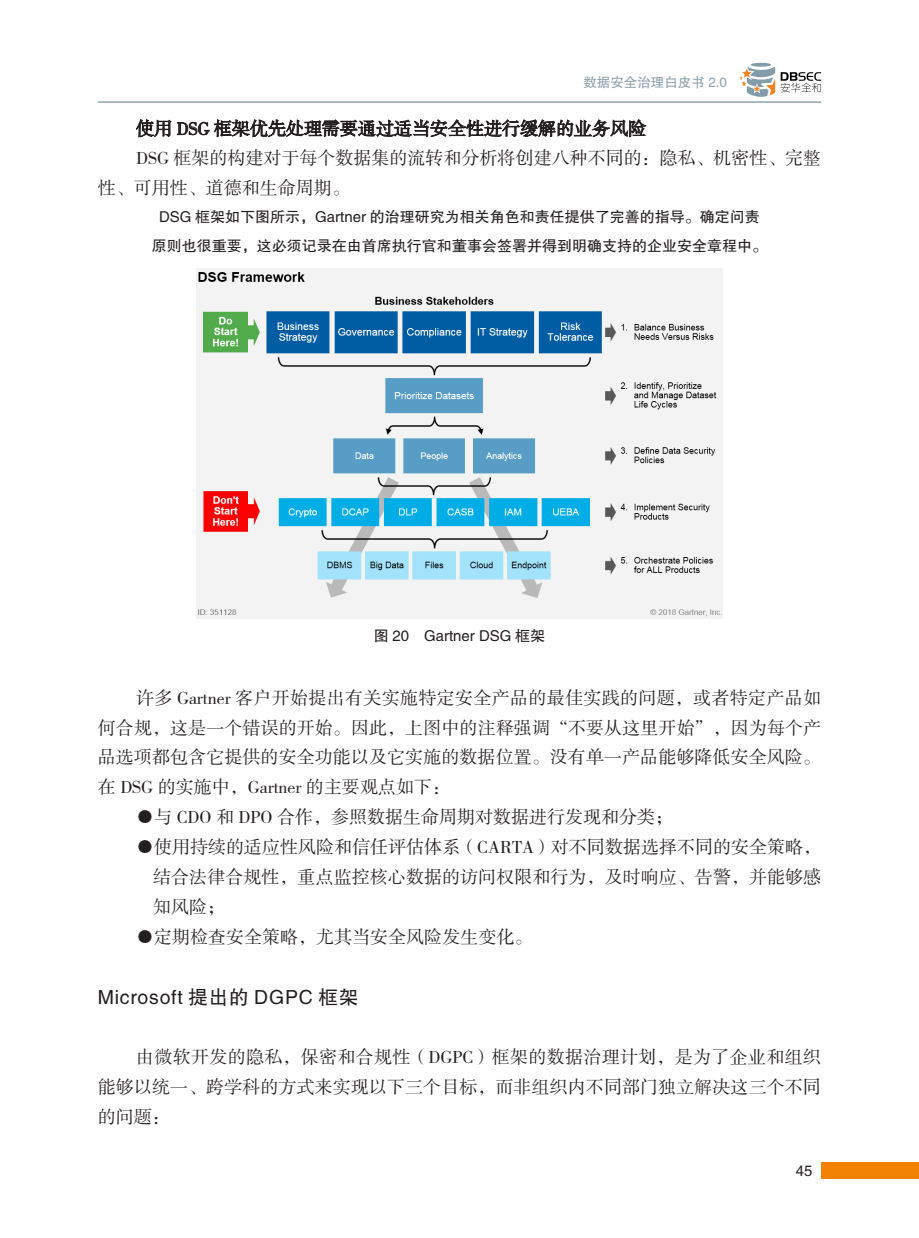
<style>
.page{position:relative;width:919px;height:1238px;background:#fff}
.page>*{position:absolute;margin:0;border:0;box-sizing:border-box;transform-origin:0 0}
.t1{font:19.5px "FZHTK GBK1 0";letter-spacing:.04em;color:#231f20}
.t2{font:18px/29.8px "FZSSK GBK1 0";color:#231f20;text-align:justify}
.t3{font:15px/29.8px "FZHTK GBK1 0";color:#231f20;text-align:center}
.t4{font:13.5px "FZHTK GBK1 0";color:#8da2ac}
</style>
<div class="page">
<hr style="left:98px;top:101px;width:723px;height:2px;background:#8da2ac">
<div style="left:820px;top:1162px;width:98px;height:16px;background:#f18101"></div>
<svg style="left:750px;top:63px;width:21px;height:4px"></svg>
<svg style="left:740px;top:67px;width:81px;height:30px"></svg>
<svg style="left:136px;top:119px;width:35px;height:18px"></svg>
<svg style="left:177px;top:119px;width:468px;height:19px"></svg>
<img style="left:196px;top:268px;width:526px;height:351px">
<p class="t4" style="left:583px;top:75px;width:145px">数据安全治理白皮书 2.0</p>
<p class="t2" style="left:136px;top:114px;width:511px">使用 DSG 框架优先处理需要通过适当安全性进行缓解的业务风险</p>
<p class="t2" style="left:136px;top:144px;width:686px">DSG 框架的构建对于每个数据集的流转和分析将创建八种不同的：隐私、机密性、完整</p>
<p class="t2" style="left:98px;top:174px;width:253px">性、可用性、道德和生命周期。</p>
<p class="t3" style="left:152px;top:202px;width:617px">DSG 框架如下图所示，Gartner 的治理研究为相关角色和责任提供了完善的指导。确定问责原则也很重要，这必须记录在由首席执行官和董事会签署并得到明确支持的企业安全章程中。</p>
<p class="t3" style="left:374px;top:621px;width:173px">图 20 Gartner DSG 框架</p>
<p class="t2" style="left:98px;top:683px;width:725px;text-indent:38px">许多 Gartner 客户开始提出有关实施特定安全产品的最佳实践的问题，或者特定产品如何合规，这是一个错误的开始。因此，上图中的注释强调“不要从这里开始”，因为每个产品选项都包含它提供的安全功能以及它实施的数据位置。没有单一产品能够降低安全风险。在 DSG 的实施中，Gartner 的主要观点如下：</p>
<p class="t2" style="left:136px;top:803px;width:538px">●与 CDO 和 DPO 合作，参照数据生命周期对数据进行发现和分类；</p>
<p class="t2" style="left:153px;top:832px;width:669px;text-indent:-17px">●使用持续的适应性风险和信任评估体系（CARTA）对不同数据选择不同的安全策略，结合法律合规性，重点监控核心数据的访问权限和行为，及时响应、告警，并能够感知风险；</p>
<p class="t2" style="left:136px;top:922px;width:398px">●定期检查安全策略，尤其当安全风险发生变化。</p>
<p class="t1" style="left:98px;top:986px;width:262px">Microsoft 提出的 DGPC 框架</p>
<p class="t2" style="left:98px;top:1042px;width:724px;text-indent:38px">由微软开发的隐私，保密和合规性（DGPC）框架的数据治理计划，是为了企业和组织能够以统一、跨学科的方式来实现以下三个目标，而非组织内不同部门独立解决这三个不同的问题：</p>
<p class="t3" style="left:795px;top:1155px;width:18px">45</p>
</div>
